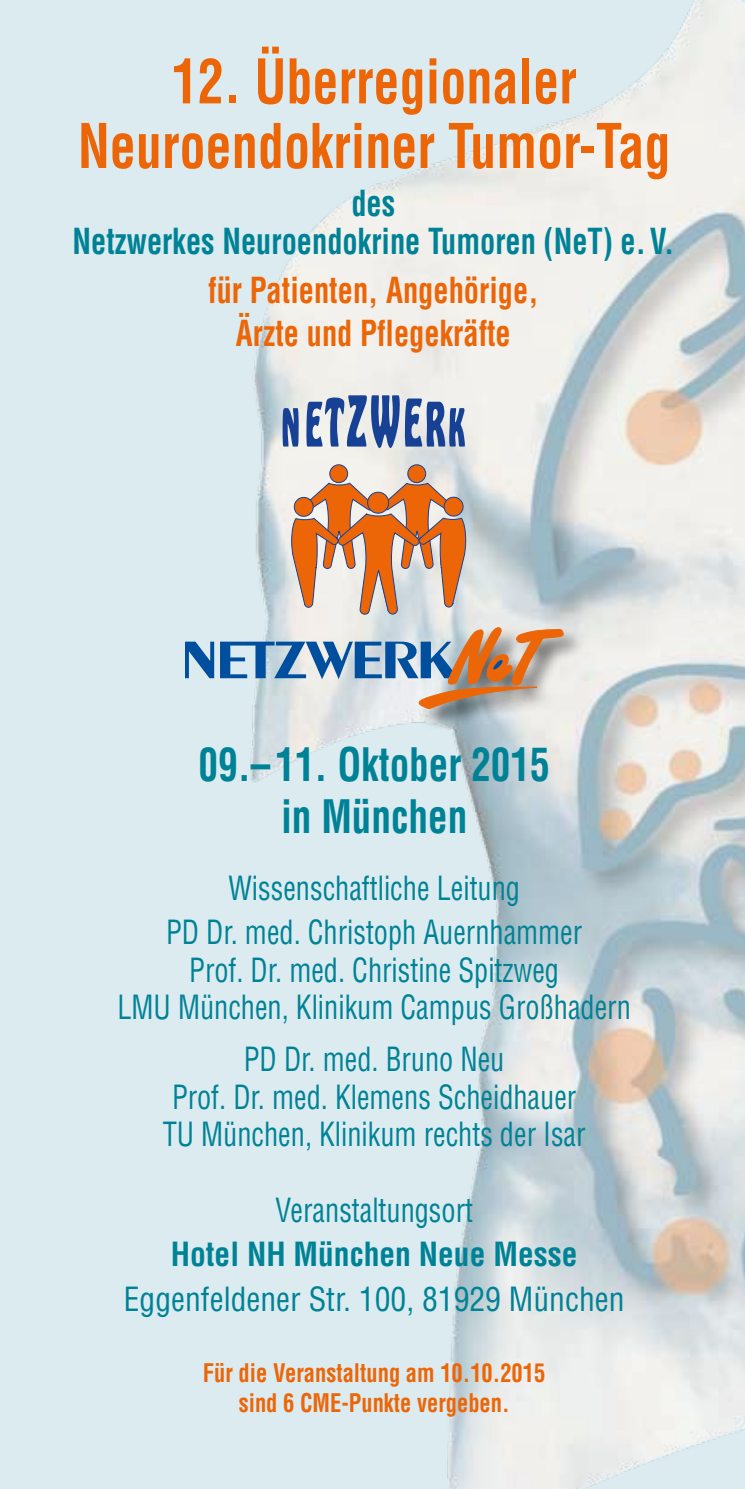
<style>
.page{position:relative;width:745px;height:1489px;background:#fff}
.page>*{position:absolute;margin:0;border:0;box-sizing:border-box;transform-origin:0 0}
.t1{font:700 condensed 60px/64.5px "Helvetica";color:#ec6608;text-align:center;scale:.87 1}
.t2{font:700 condensed 45px/52px "Helvetica";color:#008296;text-align:center;scale:.87 1}
.t3{font:700 condensed 35px/42px "Helvetica";color:#ec6608;text-align:center;scale:.87 1}
.t4{font:700 condensed 35px/37.5px "Helvetica";color:#008296;text-align:center;scale:.87 1}
.t5{font:condensed 32.5px/37.5px "Helvetica";color:#008296;text-align:center;scale:.87 1}
.t6{font:condensed 32.5px "Helvetica";color:#008296}
.t7{font:700 condensed 32.5px "Helvetica";color:#008296}
.t8{font:700 condensed 25px/30px "Helvetica";color:#ec6608;text-align:center;scale:.9 1}
</style>
<div class="page">
<div style="left:0;top:0;width:744px;height:1488px;background:#dbebf0"></div>
<img style="left:250px;top:0;width:494px;height:1488px">
<div style="left:407px;top:465px;width:18px;height:17px;background:#ec6608;border-radius:50%"></div>
<div style="left:407px;top:464px;width:19px;height:19px;border:1px solid #164194;border-radius:50%"></div>
<div style="left:329px;top:465px;width:18px;height:17px;background:#ec6608;border-radius:50%"></div>
<div style="left:329px;top:464px;width:19px;height:19px;border:1px solid #164194;border-radius:50%"></div>
<svg style="left:282px;top:408px;width:16px;height:38px"></svg>
<svg style="left:306px;top:395px;width:159px;height:55px;background:#8499bf"></svg>
<div style="left:416px;top:625px;width:170px;height:107px;background:#000;opacity:.6"></div>
<svg style="left:185px;top:479px;width:378px;height:229px"></svg>
<h1 class="t1" style="left:78px;top:49px;width:682px">12. Überregionaler<br>Neuroendokriner Tumor-Tag</h1>
<p class="t4" style="left:72px;top:184px;width:692px">des<br>Netzwerkes Neuroendokrine Tumoren (NeT) e.V.</p>
<p class="t3" style="left:208px;top:269px;width:381px">für Patienten, Angehörige,<br>Ärzte und Pflegekräfte</p>
<h2 class="t2" style="left:198px;top:738px;width:405px">09.–11. Oktober 2015 in München</h2>
<p class="t5" style="left:166px;top:864px;width:479px;line-height:44.5px">Wissenschaftliche Leitung<br>PD Dr. med. Christoph Auernhammer</p>
<p class="t5" style="left:117px;top:950px;width:591px">Prof. Dr. med. Christine Spitzweg<br>LMU München, Klinikum Campus Großhadern</p>
<p class="t5" style="left:163px;top:1039px;width:487px">PD Dr. med. Bruno Neu<br>Prof. Dr. med. Klemens Scheidhauer<br>TU München, Klinikum rechts der Isar</p>
<p class="t5" style="left:275px;top:1190px;width:228px">Veranstaltungsort</p>
<p class="t7" style="left:171px;top:1234px;width:408px">Hotel NH München Neue Messe</p>
<p class="t6" style="left:124px;top:1278px;width:502px">Eggenfeldener Str. 100, 81929 München</p>
<p class="t8" style="left:203px;top:1357px;width:382px">Für die Veranstaltung am 10.10.2015 sind 6 CME-Punkte vergeben.</p>
</div>
